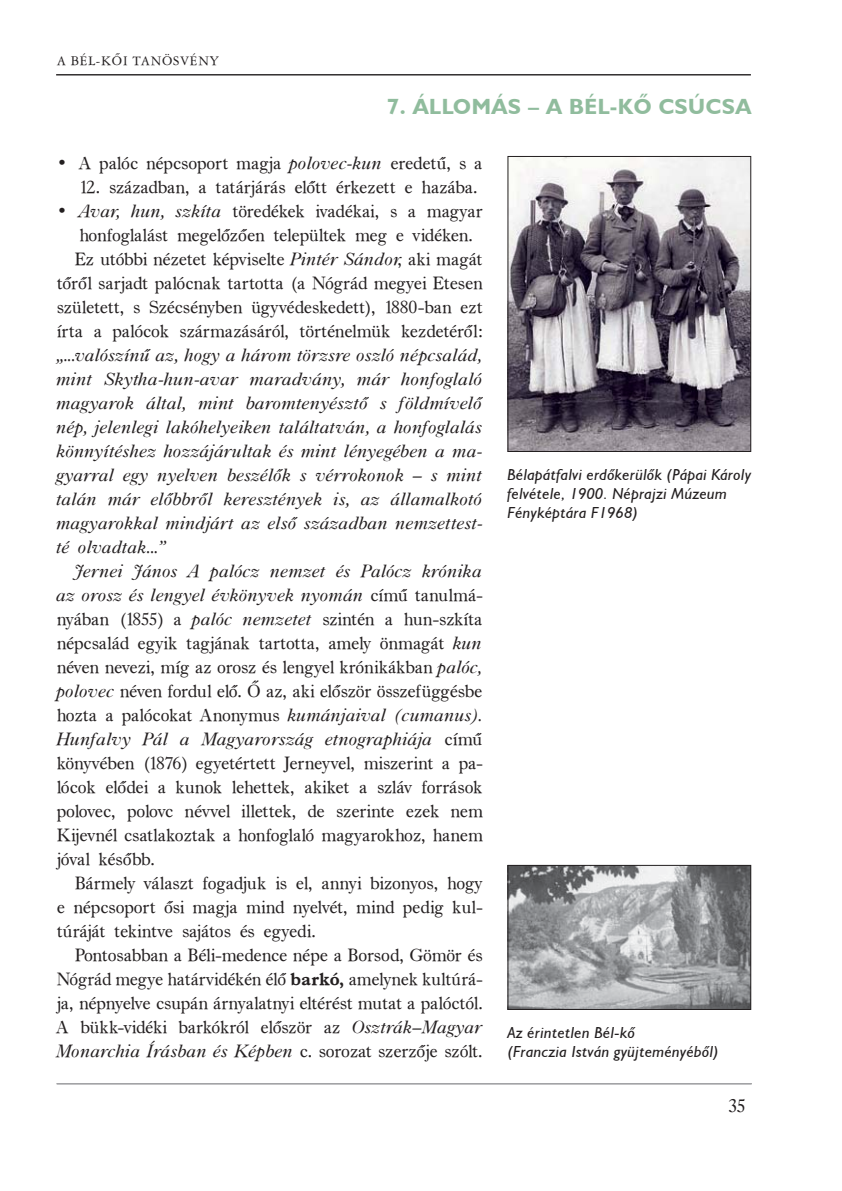
<style>
.page{position:relative;width:842px;height:1191px;background:#fff}
.page>*{position:absolute;margin:0;border:0;box-sizing:border-box;transform-origin:0 0}
.t1{font:700 22px "Humanist 521 PFL";letter-spacing:.025em;color:#90bc9d}
.t2{font:19px "Dutch 766 PFL";color:#231f20}
.t3{font:18px/24px "Dutch 766 PFL";letter-spacing:.005em;color:#231f20;text-align:justify}
.t4{font:italic 18px/24px "Dutch 766 PFL";letter-spacing:.02em;color:#231f20;text-align:justify}
.t5{font:italic 16px/19.2px "Humanist 521 PFL";letter-spacing:.02em;color:#231f20}
.t6{font:14px "American Garamond PFL";letter-spacing:.05em;color:#231f20}
.s1{font-style:italic}
.s2{font-weight:700}
</style>
<div class="page">
<hr style="left:56px;top:74px;width:695px;height:1px;background:#231f20">
<hr style="left:57px;top:1083px;width:695px;height:1px;background:#bbbdc0">
<img style="left:509px;top:158px;width:240px;height:292px">
<div style="left:507px;top:156px;width:244px;height:296px;border:1px solid #231f20"></div>
<img style="left:509px;top:867px;width:240px;height:141px">
<div style="left:507px;top:865px;width:244px;height:145px;border:1px solid #231f20"></div>
<p class="t6" style="left:57px;top:56px;width:164px">A BÉL-KÕI TANÖSVÉNY</p>
<p class="t1" style="left:387px;top:98px;width:365px">7. ÁLLOMÁS – A BÉL-KŐ CSÚCSA</p>
<p class="t3" style="left:57px;top:153px;width:427px">• A palóc népcsoport magja <span class="s1">polovec-kun</span> eredetű, s a</p>
<p class="t3" style="left:79px;top:177px;width:399px">12. században, a tatárjárás előtt érkezett e hazába.</p>
<p class="t3" style="left:57px;top:201px;width:427px">• <span class="s1">Avar, hun, szkíta</span> töredékek ivadékai, s a magyar</p>
<p class="t3" style="left:79px;top:225px;width:395px">honfoglalást megelőzően települtek meg e vidéken.</p>
<p class="t3" style="left:75px;top:249px;width:409px">Ez utóbbi nézetet képviselte <span class="s1">Pintér Sándor</span>, aki magát</p>
<p class="t3" style="left:57px;top:273px;width:427px">tőről sarjadt palócnak tartotta (a Nógrád megyei Etesen</p>
<p class="t3" style="left:57px;top:297px;width:427px">született, s Szécsényben ügyvédeskedett), 1880-ban ezt</p>
<p class="t3" style="left:57px;top:321px;width:427px">írta a palócok származásáról, történelmük kezdetéről:</p>
<p class="t4" style="left:57px;top:344px;width:427px">„...valószínű az, hogy a három törzsre oszló népcsalád, mint Skytha-hun-avar maradvány, már honfoglaló magyarok által, mint baromtenyésztő s földmívelő nép, jelenlegi lakóhelyeiken találtatván, a honfoglalás könnyítéshez hozzájárultak és mint lényegében a ma&shy;gyarral egy nyelven beszélők s vérrokonok – s mint talán már előbbről keresztények is, az államalkotó magyarokkal mindjárt az első században nemzettest&shy;té olvadtak...”</p>
<p class="t3" style="left:57px;top:561px;width:427px;text-indent:18px"><span class="s1">Jernei János A palócz nemzet és Palócz krónika az orosz és lengyel évkönyvek nyomán</span> című tanulmá&shy;nyában (1855) a <span class="s1">palóc nemzetet</span> szintén a hun-szkíta népcsalád egyik tagjának tartotta, amely önmagát <span class="s1">kun </span>néven nevezi, míg az orosz és lengyel krónikákban <span class="s1">palóc, polovec</span> néven fordul elő. Ő az, aki először összefüggésbe hozta a palócokat Anonymus <span class="s1">kumánjaival (cumanus).<br>Hunfalvy Pál a Magyarország etnographiája</span> című könyvében (1876) egyetértett Jerneyvel, miszerint a pa&shy;lócok elődei a kunok lehettek, akiket a szláv források polovec, polovc névvel illettek, de szerinte ezek nem Kijevnél csatlakoztak a honfoglaló magyarokhoz, hanem jóval később.</p>
<p class="t3" style="left:57px;top:873px;width:427px;text-indent:18px">Bármely választ fogadjuk is el, annyi bizonyos, hogy e népcsoport ősi magja mind nyelvét, mind pedig kul&shy;túráját tekintve sajátos és egyedi.</p>
<p class="t3" style="left:57px;top:944px;width:427px;text-indent:18px">Pontosabban a Béli-medence népe a Borsod, Gömör és Nógrád megye határvidékén élő <span class="s2">barkó,</span> amelynek kultúrá&shy;ja, népnyelve csupán árnyalatnyi eltérést mutat a palóctól.<br>A bükk-vidéki barkókról először az <span class="s1">Osztrák–Magyar Monarchia Írásban és Képben</span> c. sorozat szerzője szólt.</p>
<p class="t5" style="left:507px;top:467px;width:245px">Bélapátfalvi erdõkerülõk (Pápai Károly felvétele, 1900. Néprajzi Múzeum<br>Fényképtára F1968)</p>
<p class="t5" style="left:507px;top:1024px;width:213px">Az érintetlen Bél-kõ<br>(Franczia István gyüjteményébõl)</p>
<p class="t2" style="left:728px;top:1099px;width:18px">35</p>
</div>
